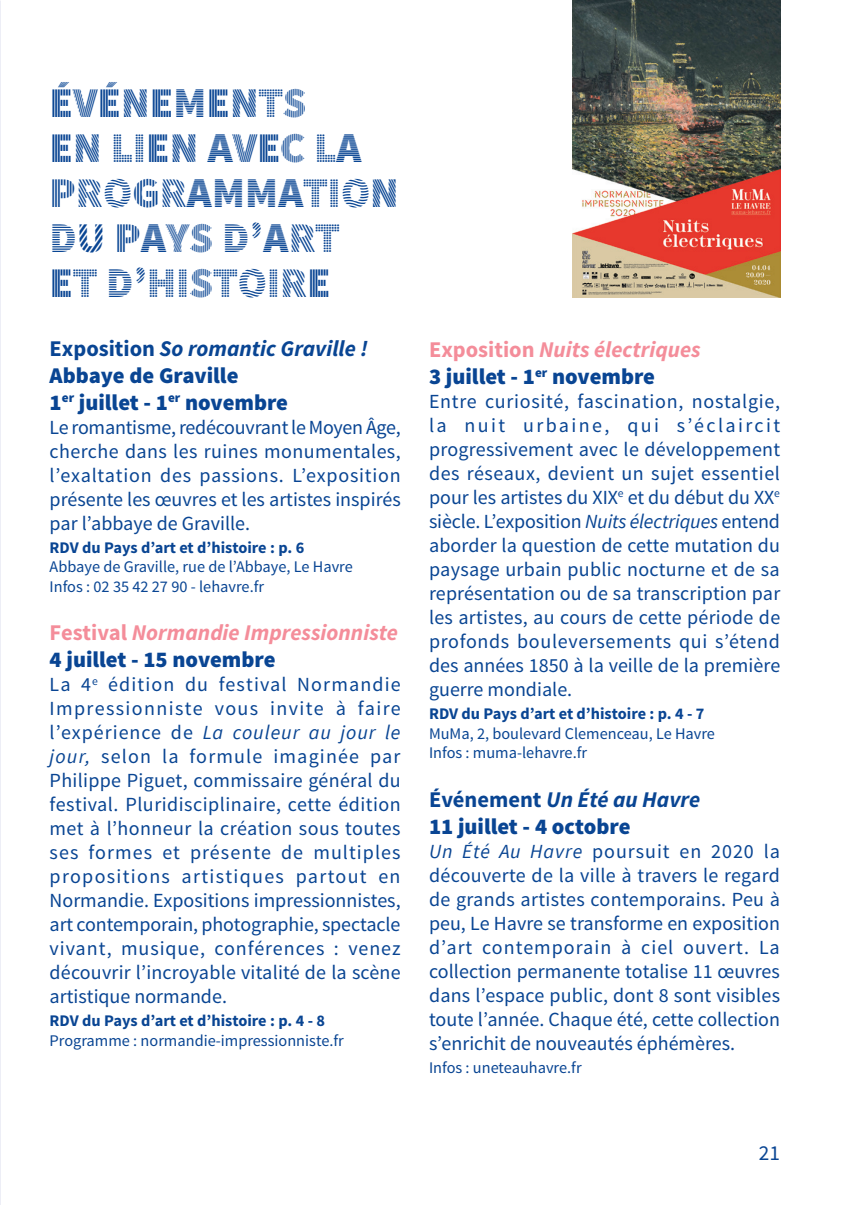
<style>
.page{position:relative;width:851px;height:1205px;background:#fff}
.page>*{position:absolute;margin:0;border:0;box-sizing:border-box;transform-origin:0 0}
.TITRE_NIVEAU_2{font:42.5px/45px "Source Sans Pro DISPLAY";color:#094593}
.TEXTE_COURANT{font:900 22.5px/27px "Source Sans Pro";color:#094593}
.SOUS_TITRE{font:italic 700 22.5px "Source Sans Pro";color:#f48d9a}
.SOUS_TITRE-2{font:italic 700 22.5px "Source Sans Pro";color:#094593}
.t1{font:21.25px "Source Sans Pro";color:#094593}
.TEXTE_COURANT-2{font:20px/24px "Source Sans Pro";color:#094593;text-align:justify}
.INFOS_PRATIQUES{font:16.25px "Source Sans Pro";color:#094593}
.INFOS_PRATIQUES-2{font:700 16.25px "Source Sans Pro";color:#094593}
.s1{font-style:normal}
.s2{font-style:italic}
</style>
<div class="page">
<img style="left:572px;top:0;width:208px;height:298px">
<p class="TITRE_NIVEAU_2" style="left:50px;top:82px;width:350px">ÉVÉNEMENTS<br>EN LIEN AVEC LA<br>PROGRAMMATION<br>DU PAYS D’ART<br>ET D’HISTOIRE</p>
<p class="SOUS_TITRE-2" style="left:50px;top:334px;width:319px"><span class="s1">Exposition</span> So romantic Graville !</p>
<p class="TEXTE_COURANT" style="left:50px;top:363px;width:240px">Abbaye de Graville<br>1<sup>er</sup> juillet - 1<sup>er</sup> novembre</p>
<p class="TEXTE_COURANT-2" style="left:50px;top:416px;width:352px">Le romantisme, redécouvrant le Moyen Âge, cherche dans les ruines monumentales, l’exaltation des passions. L’exposition présente les œuvres et les artistes inspirés par l’abbaye de Graville.</p>
<p class="INFOS_PRATIQUES-2" style="left:50px;top:537px;width:256px">RDV du Pays d’art et d’histoire : p. 6</p>
<p class="INFOS_PRATIQUES" style="left:50px;top:557px;width:304px">Abbaye de Graville, rue de l’Abbaye, Le Havre</p>
<p class="INFOS_PRATIQUES" style="left:50px;top:576px;width:216px">Infos : 02 35 42 27 90 - lehavre.fr</p>
<p class="SOUS_TITRE" style="left:50px;top:618px;width:350px"><span class="s1">Festival</span> Normandie Impressionniste</p>
<p class="TEXTE_COURANT" style="left:50px;top:647px;width:227px">4 juillet - 15 novembre</p>
<p class="TEXTE_COURANT-2" style="left:50px;top:673px;width:353px">La 4<sup>e</sup> édition du festival Normandie Impressionniste vous invite à faire l’expérience de <span class="s2">La couleur au jour le jour,</span> selon la formule imaginée par Philippe Piguet, commissaire général du festival. Pluridisciplinaire, cette édition met à l’honneur la création sous toutes ses formes et présente de multiples propositions artistiques partout en Normandie. Expositions impressionnistes, art contemporain, photographie, spectacle vivant, musique, conférences : venez découvrir l’incroyable vitalité de la scène artistique normande.</p>
<p class="INFOS_PRATIQUES-2" style="left:50px;top:1010px;width:277px">RDV du Pays d’art et d’histoire : p. 4 - 8</p>
<p class="INFOS_PRATIQUES" style="left:50px;top:1030px;width:296px">Programme : normandie-impressionniste.fr</p>
<p class="SOUS_TITRE" style="left:429px;top:335px;width:273px"><span class="s1">Exposition</span> Nuits électriques</p>
<p class="TEXTE_COURANT" style="left:429px;top:364px;width:227px">3 juillet - 1<sup>er</sup> novembre</p>
<p class="TEXTE_COURANT-2" style="left:429px;top:390px;width:352px">Entre curiosité, fascination, nostalgie, la nuit urbaine, qui s’éclaircit progressivement avec le développement des réseaux, devient un sujet essentiel pour les artistes du XIX<sup>e</sup> et du début du XX<sup>e </sup>siècle. L’exposition <span class="s2">Nuits électriques</span> entend aborder la question de cette mutation du paysage urbain public nocturne et de sa représentation ou de sa transcription par les artistes, au cours de cette période de profonds bouleversements qui s’étend des années 1850 à la veille de la première guerre mondiale.</p>
<p class="INFOS_PRATIQUES-2" style="left:429px;top:703px;width:277px">RDV du Pays d’art et d’histoire : p. 4 - 7</p>
<p class="INFOS_PRATIQUES" style="left:429px;top:723px;width:287px">MuMa, 2, boulevard Clemenceau, Le Havre</p>
<p class="INFOS_PRATIQUES" style="left:429px;top:743px;width:159px">Infos : muma-lehavre.fr</p>
<p class="SOUS_TITRE-2" style="left:429px;top:785px;width:272px"><span class="s1">Événement</span> Un Été au Havre</p>
<p class="TEXTE_COURANT" style="left:429px;top:813px;width:203px">11 juillet - 4 octobre</p>
<p class="TEXTE_COURANT-2" style="left:429px;top:839px;width:352px"><span class="s2">Un Été Au Havre</span> poursuit en 2020 la découverte de la ville à travers le regard de grands artistes contemporains. Peu à peu, Le Havre se transforme en exposition d’art contemporain à ciel ouvert. La collection permanente totalise 11 œuvres dans l’espace public, dont 8 sont visibles toute l’année. Chaque été, cette collection s’enrichit de nouveautés éphémères.</p>
<p class="INFOS_PRATIQUES" style="left:429px;top:1057px;width:154px">Infos : uneteauhavre.fr</p>
<p class="t1" style="left:758px;top:1140px;width:23px">21</p>
</div>
